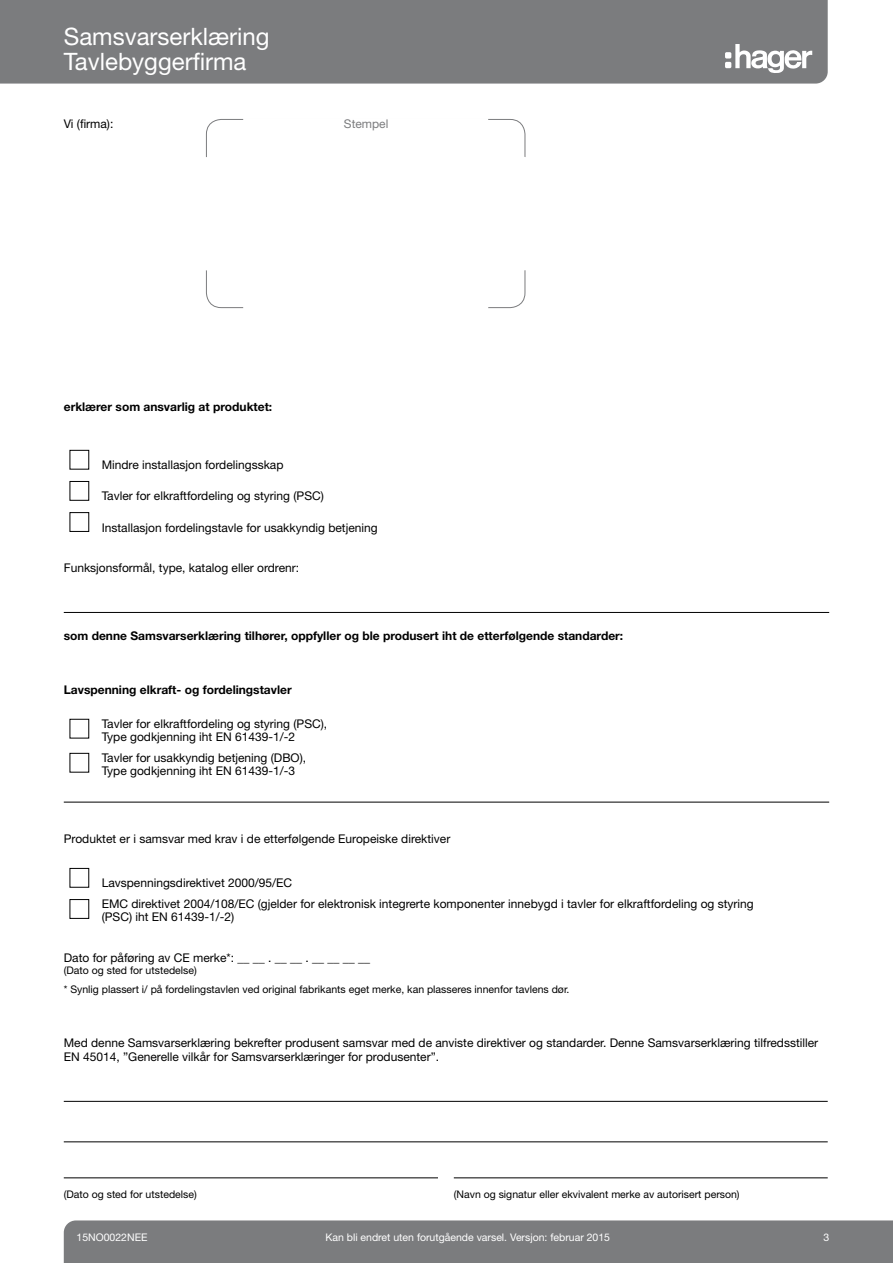
<style>
.page{position:relative;width:893px;height:1263px;background:#fff}
.page>*{position:absolute;margin:0;border:0;box-sizing:border-box;transform-origin:0 0}
.Helv__55__16_17_Kopf{font:24px "Helvetica Neue LT Pro";color:#fff}
.t1{font:12px/13.5px "Helvetica Neue LT Pro";color:#000}
.t2{font:700 12px "Helvetica Neue LT Pro";color:#000}
.Helv_55___8_9_Pagini{font:12px "Helvetica Neue LT Pro";color:#7b7c7e}
.t3{font:10.5px "Helvetica Neue LT Pro";color:#000}
.t4{font:10.5px "Helvetica Neue LT Pro";color:#fff}
</style>
<div class="page">
<div style="left:64px;top:1220px;width:829px;height:43px;background:#7b7c7e"></div>
<div style="left:0;top:0;width:828px;height:84px;background:#7b7c7e"></div>
<svg style="left:725px;top:44px;width:87px;height:30px"></svg>
<div style="left:70px;top:512px;width:19px;height:20px;border:1px solid #000"></div>
<hr style="left:64px;top:612px;width:765px;height:1px;background:#000">
<div style="left:70px;top:719px;width:19px;height:19px;border:1px solid #000"></div>
<hr style="left:64px;top:802px;width:765px;height:1px;background:#000">
<div style="left:70px;top:899px;width:19px;height:19px;border:1px solid #000"></div>
<hr style="left:64px;top:1101px;width:764px;height:1px;background:#000">
<hr style="left:64px;top:1141px;width:764px;height:1px;background:#000">
<hr style="left:64px;top:1177px;width:374px;height:1px;background:#000">
<hr style="left:454px;top:1177px;width:374px;height:1px;background:#000">
<p class="Helv__55__16_17_Kopf" style="left:64px;top:22px;width:207px">Samsvarserklæring</p>
<p class="Helv__55__16_17_Kopf" style="left:64px;top:47px;width:184px">Tavlebyggerfirma</p>
<p class="t1" style="left:64px;top:116px;width:51px">Vi (firma):</p>
<p class="Helv_55___8_9_Pagini" style="left:344px;top:116px;width:46px">Stempel</p>
<p class="t2" style="left:64px;top:399px;width:210px">erklærer som ansvarlig at produktet:</p>
<p class="t1" style="left:102px;top:458px;width:183px">Mindre installasjon fordelingsskap</p>
<p class="t1" style="left:102px;top:489px;width:224px">Tavler for elkraftfordeling og styring (PSC)</p>
<p class="t1" style="left:102px;top:520px;width:278px">Installasjon fordelingstavle for usakkyndig betjening</p>
<p class="t1" style="left:64px;top:561px;width:237px">Funksjonsformål, type, katalog eller ordrenr:</p>
<p class="t2" style="left:64px;top:628px;width:561px">som denne Samsvarserklæring tilhører, oppfyller og ble produsert iht de etterfølgende standarder:</p>
<p class="t2" style="left:64px;top:682px;width:229px">Lavspenning elkraft- og fordelingstavler</p>
<p class="t1" style="left:102px;top:716px;width:227px">Tavler for elkraftfordeling og styring (PSC),</p>
<p class="t1" style="left:102px;top:730px;width:195px">Type godkjenning iht EN 61439-1/-2</p>
<p class="t1" style="left:102px;top:750px;width:206px">Tavler for usakkyndig betjening (DBO),</p>
<p class="t1" style="left:102px;top:764px;width:195px">Type godkjenning iht EN 61439-1/-3</p>
<p class="t1" style="left:64px;top:831px;width:388px">Produktet er i samsvar med krav i de etterfølgende Europeiske direktiver</p>
<p class="t1" style="left:102px;top:876px;width:192px">Lavspenningsdirektivet 2000/95/EC</p>
<p class="t1" style="left:102px;top:897px;width:654px">EMC direktivet 2004/108/EC (gjelder for elektronisk integrerte komponenter innebygd i tavler for elkraftfordeling og styring (PSC) iht EN 61439-1/-2)</p>
<p class="t1" style="left:64px;top:951px;width:308px">Dato for påføring av CE merke*: __ __ . __ __ . __ __ __ __</p>
<p class="t3" style="left:64px;top:964px;width:135px">(Dato og sted for utstedelse)</p>
<p class="t3" style="left:64px;top:983px;width:507px">* Synlig plassert i/ på fordelingstavlen ved original fabrikants eget merke, kan plasseres innenfor tavlens dør.</p>
<p class="t1" style="left:64px;top:1036px;width:756px">Med denne Samsvarserklæring bekrefter produsent samsvar med de anviste direktiver og standarder. Denne Samsvarserklæring tilfredsstiller<br>EN 45014, ”Generelle vilkår for Samsvarserklæringer for produsenter”.</p>
<p class="t3" style="left:64px;top:1187px;width:135px">(Dato og sted for utstedelse)</p>
<p class="t3" style="left:454px;top:1187px;width:287px">(Navn og signatur eller ekvivalent merke av autorisert person)</p>
<p class="t4" style="left:77px;top:1231px;width:73px">15NO0022NEE</p>
<p class="t4" style="left:325px;top:1231px;width:286px">Kan bli endret uten forutgående varsel. Versjon: februar 2015</p>
<p class="t4" style="left:823px;top:1231px;width:7px">3</p>
</div>
